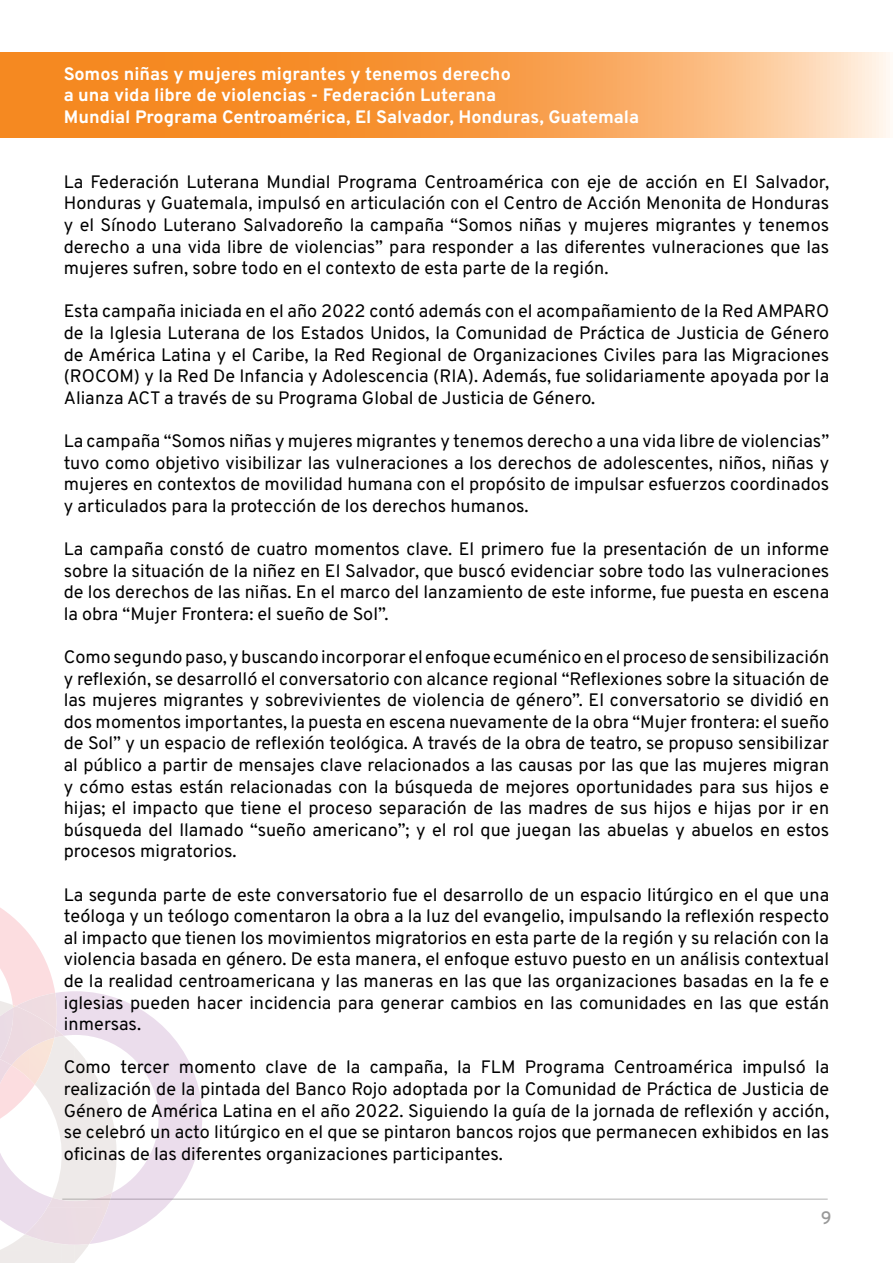
<style>
.page{position:relative;width:893px;height:1263px;background:#fff}
.page>*{position:absolute;margin:0;border:0;box-sizing:border-box;transform-origin:0 0}
.t1{font:18px/21.6px "Overpass";color:#000;text-align:justify}
.t2{font:700 18px/21.6px "Overpass";color:#fff}
.t3{font:500 18px "Overpass";color:#999}
</style>
<div class="page">
<hr style="left:62px;top:1198px;width:766px;height:2px;background:#ccc">
<svg style="left:0;top:991px;width:211px;height:253px"></svg>
<img style="left:25px;top:1219px;width:75px;height:26px">
<img style="left:100px;top:1192px;width:12px;height:34px">
<img style="left:39px;top:1207px;width:61px;height:13px">
<img style="left:47px;top:1197px;width:53px;height:11px">
<svg style="left:0;top:908px;width:64px;height:232px"></svg>
<img style="left:0;top:993px;width:57px;height:145px">
<img style="left:0;top:1006px;width:56px;height:59px">
<svg style="left:0;top:53px;width:890px;height:85px;background:#f8a252"></svg>
<p class="t2" style="left:64px;top:62px;width:577px">Somos niñas y mujeres migrantes y tenemos derecho<br>a una vida libre de violencias - Federación Luterana<br>Mundial Programa Centroamérica, El Salvador, Honduras, Guatemala</p>
<p class="t1" style="left:64px;top:170px;width:767px">La Federación Luterana Mundial Programa Centroamérica con eje de acción en El Salvador, Honduras y Guatemala, impulsó en articulación con el Centro de Acción Menonita de Honduras y el Sínodo Luterano Salvadoreño la campaña “Somos niñas y mujeres migrantes y tenemos derecho a una vida libre de violencias” para responder a las diferentes vulneraciones que las mujeres sufren, sobre todo en el contexto de esta parte de la región.</p>
<p class="t1" style="left:64px;top:300px;width:767px">Esta campaña iniciada en el año 2022 contó además con el acompañamiento de la Red AMPARO de la Iglesia Luterana de los Estados Unidos, la Comunidad de Práctica de Justicia de Género de América Latina y el Caribe, la Red Regional de Organizaciones Civiles para las Migraciones (ROCOM) y la Red De Infancia y Adolescencia (RIA). Además, fue solidariamente apoyada por la Alianza ACT a través de su Programa Global de Justicia de Género.</p>
<p class="t1" style="left:64px;top:429px;width:767px">La campaña “Somos niñas y mujeres migrantes y tenemos derecho a una vida libre de violencias” tuvo como objetivo visibilizar las vulneraciones a los derechos de adolescentes, niños, niñas y mujeres en contextos de movilidad humana con el propósito de impulsar esfuerzos coordinados y articulados para la protección de los derechos humanos.</p>
<p class="t1" style="left:64px;top:537px;width:767px">La campaña constó de cuatro momentos clave. El primero fue la presentación de un informe sobre la situación de la niñez en El Salvador, que buscó evidenciar sobre todo las vulneraciones de los derechos de las niñas. En el marco del lanzamiento de este informe, fue puesta en escena la obra “Mujer Frontera: el sueño de Sol”.</p>
<p class="t1" style="left:64px;top:645px;width:767px">Como segundo paso, y buscando incorporar el enfoque ecuménico en el proceso de sensibilización y reflexión, se desarrolló el conversatorio con alcance regional “Reflexiones sobre la situación de las mujeres migrantes y sobrevivientes de violencia de género”. El conversatorio se dividió en dos momentos importantes, la puesta en escena nuevamente de la obra “Mujer frontera: el sueño de Sol” y un espacio de reflexión teológica. A través de la obra de teatro, se propuso sensibilizar al público a partir de mensajes clave relacionados a las causas por las que las mujeres migran y cómo estas están relacionadas con la búsqueda de mejores oportunidades para sus hijos e hijas; el impacto que tiene el proceso separación de las madres de sus hijos e hijas por ir en búsqueda del llamado “sueño americano”; y el rol que juegan las abuelas y abuelos en estos procesos migratorios.</p>
<p class="t1" style="left:64px;top:883px;width:767px">La segunda parte de este conversatorio fue el desarrollo de un espacio litúrgico en el que una teóloga y un teólogo comentaron la obra a la luz del evangelio, impulsando la reflexión respecto al impacto que tienen los movimientos migratorios en esta parte de la región y su relación con la violencia basada en género. De esta manera, el enfoque estuvo puesto en un análisis contextual de la realidad centroamericana y las maneras en las que las organizaciones basadas en la fe e iglesias pueden hacer incidencia para generar cambios en las comunidades en las que están inmersas.</p>
<p class="t1" style="left:64px;top:1056px;width:767px">Como tercer momento clave de la campaña, la FLM Programa Centroamérica impulsó la realización de la pintada del Banco Rojo adoptada por la Comunidad de Práctica de Justicia de Género de América Latina en el año 2022. Siguiendo la guía de la jornada de reflexión y acción, se celebró un acto litúrgico en el que se pintaron bancos rojos que permanecen exhibidos en las oficinas de las diferentes organizaciones participantes.</p>
<p class="t3" style="left:821px;top:1203px;width:12px">9</p>
</div>
